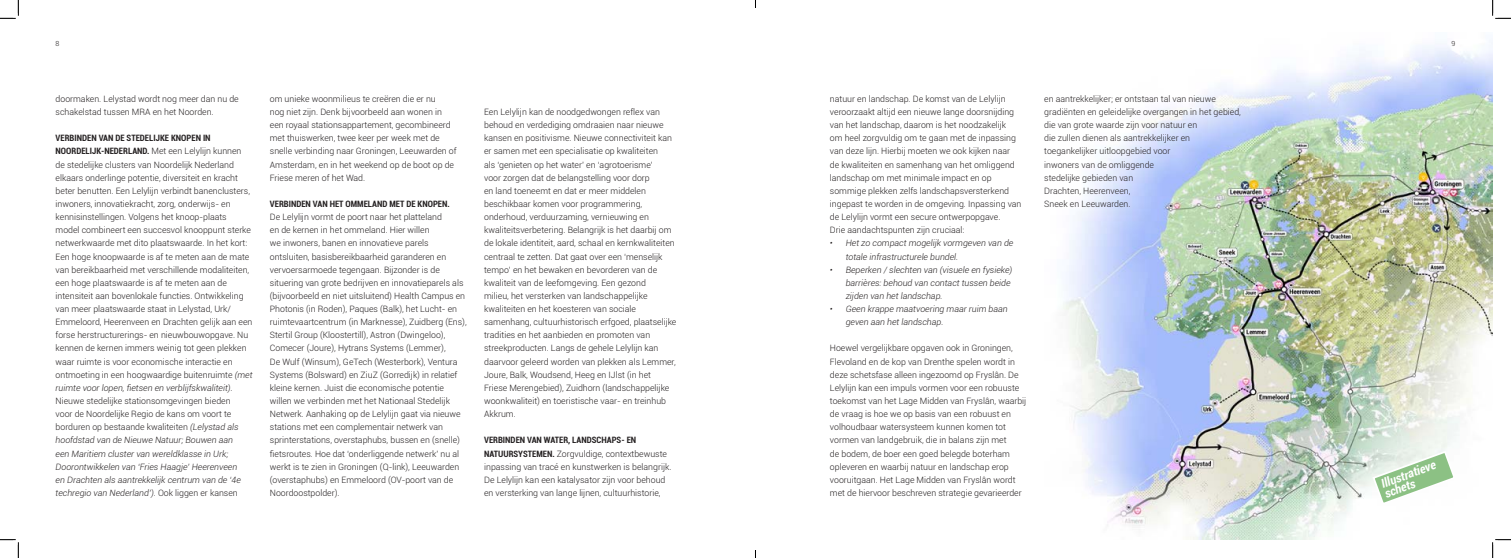
<style>
.page{position:relative;width:1511px;height:558px;background:#fff}
.page>*{position:absolute;margin:0;border:0;box-sizing:border-box;transform-origin:0 0}
.t1{font:italic 700 condensed 12.25px/10.5px "Roboto";color:#fff}
.t2{font:300 8.75px/13.1px "Roboto";color:#231f20}
.t3{font:italic 300 8.75px/13.1px "Roboto";color:#231f20}
.t4{font:300 7px "Roboto";color:#231f20}
.s1{font-weight:700;font-stretch:condensed}
.s2{font-style:italic}
</style>
<div class="page">
<img style="left:1063px;top:42px;width:429px;height:497px">
<svg style="left:1371px;top:449px;width:85px;height:57px"></svg>
<svg style="left:0;top:0;width:19px;height:19px"></svg>
<svg style="left:0;top:539px;width:19px;height:19px"></svg>
<svg style="left:1492px;top:0;width:18px;height:19px"></svg>
<svg style="left:1492px;top:539px;width:18px;height:19px"></svg>
<p class="t4" style="left:56px;top:38px;width:5px">8</p>
<p class="t4" style="left:1451px;top:38px;width:5px">9</p>
<p class="t2" style="left:56px;top:92px;width:185px">doormaken. Lelystad wordt nog meer dan nu de schakelstad tussen MRA en het Noorden.</p>
<p class="t2" style="left:56px;top:131px;width:198px"><span class="s1">VERBINDEN VAN DE STEDELIJKE KNOPEN IN NOORDELIJK-NEDERLAND.</span> Met een Lelylijn kunnen de stedelijke clusters van Noordelijk Nederland elkaars onderlinge potentie, diversiteit en kracht beter benutten. Een Lelylijn verbindt banenclusters, inwoners, innovatiekracht, zorg, onderwijs- en kennisinstellingen. Volgens het knoop-plaats model combineert een succesvol knooppunt sterke netwerkwaarde met dito plaatswaarde. In het kort:<br>Een hoge knoopwaarde is af te meten aan de mate van bereikbaarheid met verschillende modaliteiten, een hoge plaatswaarde is af te meten aan de intensiteit aan bovenlokale functies. Ontwikkeling van meer plaatswaarde staat in Lelystad, Urk/ Emmeloord, Heerenveen en Drachten gelijk aan een forse herstructurerings- en nieuwbouwopgave. Nu kennen de kernen immers weinig tot geen plekken waar ruimte is voor economische interactie en ontmoeting in een hoogwaardige buitenruimte <span class="s2">(met ruimte voor lopen, fietsen en verblijfskwaliteit)</span>.<br>Nieuwe stedelijke stationsomgevingen bieden<br>voor de Noordelijke Regio de kans om voort te borduren op bestaande kwaliteiten <span class="s2">(Lelystad als hoofdstad van de Nieuwe Natuur; Bouwen aan<br>een Maritiem cluster van wereldklasse in Urk; Doorontwikkelen van ‘Fries Haagje’ Heerenveen<br>en Drachten als aantrekkelijk centrum van de ‘4e techregio van Nederland’)</span>. Ook liggen er kansen</p>
<p class="t2" style="left:270px;top:92px;width:188px">om unieke woonmilieus te creëren die er nu<br>nog niet zijn. Denk bijvoorbeeld aan wonen in een royaal stationsappartement, gecombineerd met thuiswerken, twee keer per week met de snelle verbinding naar Groningen, Leeuwarden of Amsterdam, en in het weekend op de boot op de Friese meren of het Wad.</p>
<p class="t2" style="left:270px;top:197px;width:198px"><span class="s1">VERBINDEN VAN HET OMMELAND MET DE KNOPEN.<br></span>De Lelylijn vormt de poort naar het platteland<br>en de kernen in het ommeland. Hier willen<br>we inwoners, banen en innovatieve parels ontsluiten, basisbereikbaarheid garanderen en vervoersarmoede tegengaan. Bijzonder is de situering van grote bedrijven en innovatieparels als (bijvoorbeeld en niet uitsluitend) Health Campus en Photonis (in Roden), Paques (Balk), het Lucht- en ruimtevaartcentrum (in Marknesse), Zuidberg (Ens), Stertil Group (Kloostertill), Astron (Dwingeloo), Comecer (Joure), Hytrans Systems (Lemmer),<br>De Wulf (Winsum), GeTech (Westerbork), Ventura Systems (Bolsward) en ZiuZ (Gorredijk) in relatief kleine kernen. Juist die economische potentie willen we verbinden met het Nationaal Stedelijk Netwerk. Aanhaking op de Lelylijn gaat via nieuwe stations met een complementair netwerk van sprinterstations, overstaphubs, bussen en (snelle) fietsroutes. Hoe dat ‘onderliggende netwerk’ nu al werkt is te zien in Groningen (Q-link), Leeuwarden (overstaphubs) en Emmeloord (OV-poort van de Noordoostpolder).</p>
<p class="t2" style="left:484px;top:105px;width:194px">Een Lelylijn kan de noodgedwongen reflex van behoud en verdediging omdraaien naar nieuwe kansen en positivisme. Nieuwe connectiviteit kan er samen met een specialisatie op kwaliteiten<br>als ‘genieten op het water’ en ‘agrotoerisme’<br>voor zorgen dat de belangstelling voor dorp<br>en land toeneemt en dat er meer middelen beschikbaar komen voor programmering, onderhoud, verduurzaming, vernieuwing en kwaliteitsverbetering. Belangrijk is het daarbij om de lokale identiteit, aard, schaal en kernkwaliteiten centraal te zetten. Dat gaat over een ‘menselijk tempo’ en het bewaken en bevorderen van de kwaliteit van de leefomgeving. Een gezond<br>milieu, het versterken van landschappelijke kwaliteiten en het koesteren van sociale samenhang, cultuurhistorisch erfgoed, plaatselijke tradities en het aanbieden en promoten van streekproducten. Langs de gehele Lelylijn kan daarvoor geleerd worden van plekken als Lemmer, Joure, Balk, Woudsend, Heeg en IJlst (in het<br>Friese Merengebied), Zuidhorn (landschappelijke woonkwaliteit) en toeristische vaar- en treinhub Akkrum.</p>
<p class="t2" style="left:484px;top:433px;width:189px"><span class="s1">VERBINDEN VAN WATER, LANDSCHAPS- EN NATUURSYSTEMEN.</span> Zorgvuldige, contextbewuste inpassing van tracé en kunstwerken is belangrijk.<br>De Lelylijn kan een katalysator zijn voor behoud en versterking van lange lijnen, cultuurhistorie,</p>
<p class="t2" style="left:829px;top:92px;width:193px">natuur en landschap. De komst van de Lelylijn veroorzaakt altijd een nieuwe lange doorsnijding van het landschap, daarom is het noodzakelijk<br>om heel zorgvuldig om te gaan met de inpassing van deze lijn. Hierbij moeten we ook kijken naar de kwaliteiten en samenhang van het omliggend landschap om met minimale impact en op sommige plekken zelfs landschapsversterkend ingepast te worden in de omgeving. Inpassing van de Lelylijn vormt een secure ontwerpopgave.</p>
<p class="t2" style="left:829px;top:223px;width:136px">Drie aandachtspunten zijn cruciaal:</p>
<p class="t3" style="left:845px;top:236px;width:169px;text-indent:-16px">• Het zo compact mogelijk vormgeven van de totale infrastructurele bundel.</p>
<p class="t3" style="left:845px;top:262px;width:168px;text-indent:-16px">• Beperken / slechten van (visuele en fysieke) barrières: behoud van contact tussen beide zijden van het landschap.</p>
<p class="t3" style="left:845px;top:302px;width:163px;text-indent:-16px">• Geen krappe maatvoering maar ruim baan geven aan het landschap.</p>
<p class="t2" style="left:829px;top:341px;width:198px">Hoewel vergelijkbare opgaven ook in Groningen, Flevoland en de kop van Drenthe spelen wordt in deze schetsfase alleen ingezoomd op Fryslân. De Lelylijn kan een impuls vormen voor een robuuste toekomst van het Lage Midden van Fryslân, waarbij de vraag is hoe we op basis van een robuust en volhoudbaar watersysteem kunnen komen tot vormen van landgebruik, die in balans zijn met<br>de bodem, de boer een goed belegde boterham opleveren en waarbij natuur en landschap erop vooruitgaan. Het Lage Midden van Fryslân wordt met de hiervoor beschreven strategie gevarieerder</p>
<p class="t2" style="left:1044px;top:92px;width:198px">en aantrekkelijker; er ontstaan tal van nieuwe gradiënten en geleidelijke overgangen in het gebied, die van grote waarde zijn voor natuur en</p>
<p class="t2" style="left:1044px;top:131px;width:147px">die zullen dienen als aantrekkelijker en toegankelijker uitloopgebied voor</p>
<p class="t2" style="left:1044px;top:157px;width:111px">inwoners van de omliggende</p>
<p class="t2" style="left:1044px;top:171px;width:90px">stedelijke gebieden van</p>
<p class="t2" style="left:1044px;top:184px;width:88px">Drachten, Heerenveen,</p>
<p class="t2" style="left:1044px;top:197px;width:88px">Sneek en Leeuwarden.</p>
<p class="t1" style="left:1379px;top:478px;width:59px;rotate:-20deg">Illustratieve schets</p>
</div>
